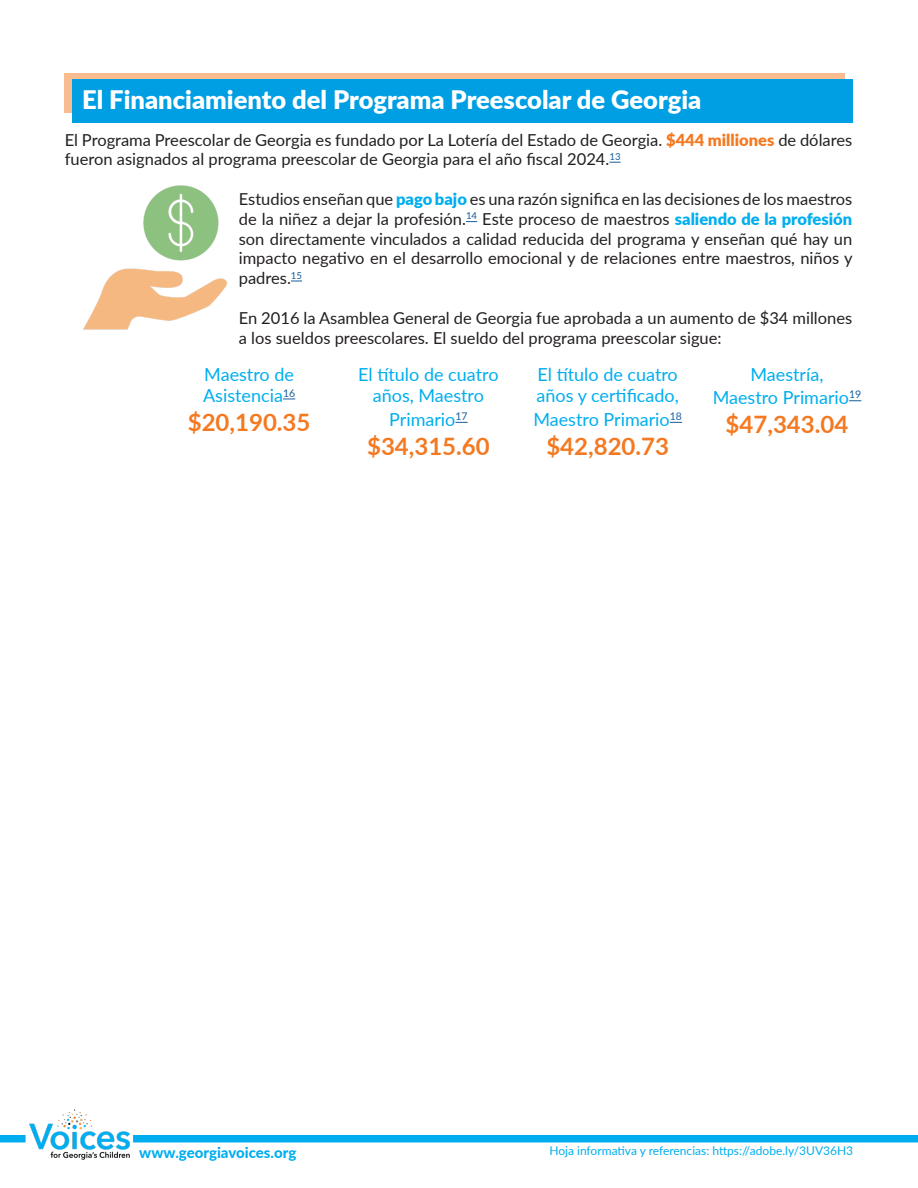
<style>
.page{position:relative;width:918px;height:1188px;background:#fff}
.page>*{position:absolute;margin:0;border:0;box-sizing:border-box;transform-origin:0 0}
.Title_section{font:900 25.5px "Lato";color:#fff}
.t1{font:700 24px "Lato";color:#f47921}
.t2{font:18px/21.6px "Lato";color:#00aeef;text-align:center}
.t3{font:16.5px/19.8px "Lato";color:#231f20}
.t4{font:800 15px "Lato";color:#00aeef}
.t5{font:12px "Lato";color:#00aeef}
.s1{font-weight:900;color:#f47921}
.s2{font-weight:900;color:#00aeef}
</style>
<div class="page">
<div style="left:0;top:1135px;width:26px;height:7px;background:#00aeef"></div>
<div style="left:133px;top:1135px;width:785px;height:7px;background:#00aeef"></div>
<img style="left:29px;top:1109px;width:101px;height:51px">
<div style="left:65px;top:73px;width:780px;height:40px;background:#f9bc90"></div>
<div style="left:73px;top:79px;width:780px;height:43px;background:#009fe3"></div>
<svg style="left:609px;top:162px;width:12px;height:1px"></svg>
<img style="left:83px;top:185px;width:144px;height:145px">
<svg style="left:283px;top:399px;width:12px;height:1px"></svg>
<svg style="left:456px;top:422px;width:12px;height:1px"></svg>
<svg style="left:670px;top:422px;width:12px;height:1px"></svg>
<svg style="left:849px;top:400px;width:12px;height:1px"></svg>
<p class="Title_section" style="left:82px;top:81px;width:621px">El Financiamiento del Programa Preescolar de Georgia</p>
<p class="t3" style="left:65px;top:129px;width:789px">El Programa Preescolar de Georgia es fundado por La Lotería del Estado de Georgia. <span class="s1">$444 milliones</span> de dólares fueron asignados al programa preescolar de Georgia para el año fiscal 2024.<sup>13</sup></p>
<p class="t3" style="left:239px;top:188px;width:615px;text-align:justify">Estudios enseñan que <span class="s2">pago bajo</span> es una razón significa en las decisiones de los maestros de la niñez a dejar la profesión.<sup>14</sup> Este proceso de maestros <span class="s2">saliendo de la profesión </span>son directamente vinculados a calidad reducida del programa y enseñan qué hay un impacto negativo en el desarrollo emocional y de relaciones entre maestros, niños y padres.<sup>15</sup></p>
<p class="t3" style="left:239px;top:307px;width:615px">En 2016 la Asamblea General de Georgia fue aprobada a un aumento de $34 millones a los sueldos preescolares. El sueldo del programa preescolar sigue:</p>
<p class="t2" style="left:204px;top:363px;width:91px">Maestro de</p>
<p class="t2" style="left:203px;top:384px;width:94px">Asistencia<sup>16</sup></p>
<p class="t1" style="left:188px;top:405px;width:124px">$20,190.35</p>
<p class="t2" style="left:358px;top:363px;width:142px">El título de cuatro años, Maestro</p>
<p class="t2" style="left:389px;top:408px;width:80px">Primario<sup>17</sup></p>
<p class="t1" style="left:367px;top:428px;width:124px">$34,315.60</p>
<p class="t2" style="left:537px;top:363px;width:144px;text-align:left">El título de cuatro años y certificado,</p>
<p class="t2" style="left:533px;top:408px;width:150px">Maestro Primario<sup>18</sup></p>
<p class="t1" style="left:546px;top:428px;width:124px">$42,820.73</p>
<p class="t2" style="left:750px;top:363px;width:75px">Maestría,</p>
<p class="t2" style="left:713px;top:386px;width:150px">Maestro Primario<sup>19</sup></p>
<p class="t1" style="left:726px;top:407px;width:124px">$47,343.04</p>
<p class="t4" style="left:139px;top:1141px;width:159px">www.georgiavoices.org</p>
<p class="t5" style="left:549px;top:1142px;width:305px">Hoja informativa y referencias: https://adobe.ly/3UV36H3</p>
</div>
